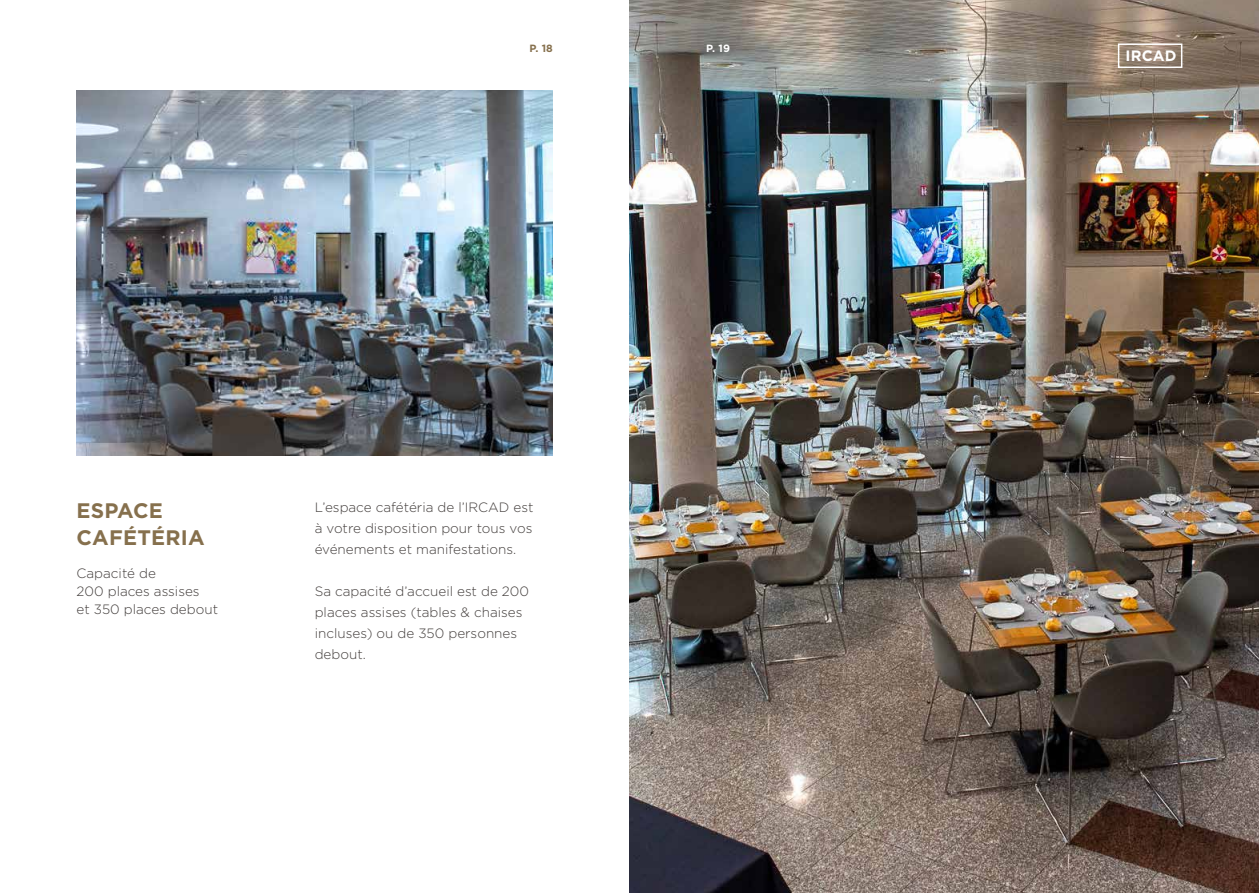
<style>
.page{position:relative;width:1259px;height:893px;background:#fff}
.page>*{position:absolute;margin:0;border:0;box-sizing:border-box;transform-origin:0 0}
.t1{font:700 21px/27px "Gotham";letter-spacing:.01em;color:#86704d}
.t2{font:700 15px "Gotham";letter-spacing:.01em;color:#fff}
.t3{font:300 13.5px/21px "Gotham";color:#433e3c}
.t4{font:700 10.5px "Gotham";color:#86704d}
.t5{font:700 10.5px "Gotham";color:#fff}
</style>
<div class="page">
<img style="left:77px;top:91px;width:476px;height:364px">
<img style="left:629px;top:0;width:630px;height:893px">
<div style="left:1118px;top:43px;width:64px;height:25px;border:2px solid #fff"></div>
<p class="t4" style="left:529px;top:41px;width:25px">P. 18</p>
<p class="t5" style="left:706px;top:41px;width:25px">P. 19</p>
<h1 class="t1" style="left:77px;top:497px;width:130px">ESPACE<br>CAFÉTÉRIA</h1>
<p class="t3" style="left:77px;top:564px;width:143px;line-height:18px">Capacité de<br>200 places assises<br>et 350 places debout</p>
<p class="t3" style="left:315px;top:496px;width:220px;text-align:justify">L’espace cafétéria de l’IRCAD est à votre disposition pour tous vos événements et manifestations.</p>
<p class="t3" style="left:315px;top:580px;width:216px">Sa capacité d’accueil est de 200 places assises (tables &amp; chaises incluses) ou de 350 personnes debout.</p>
<p class="t2" style="left:1125px;top:46px;width:53px">IRCAD</p>
</div>
